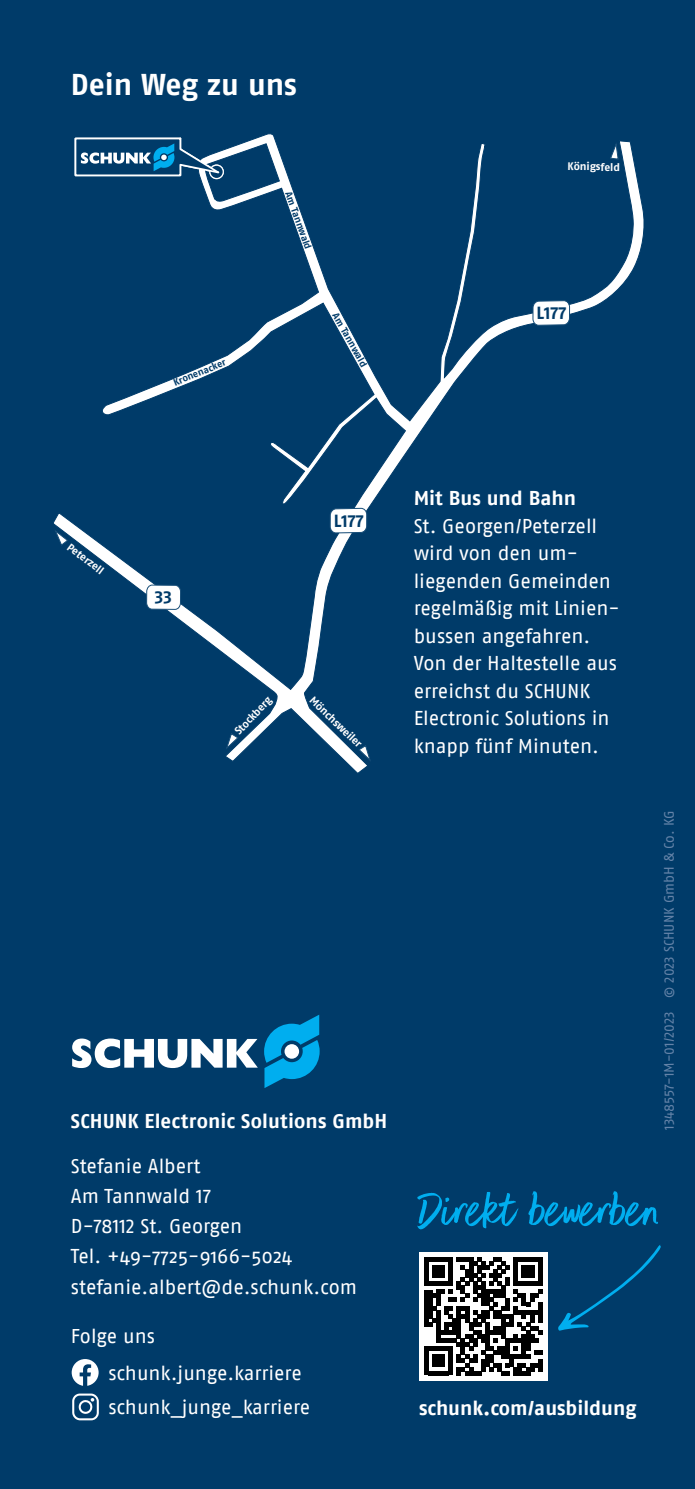
<style>
.page{position:relative;width:695px;height:1489px;background:#fff}
.page>*{position:absolute;margin:0;border:0;box-sizing:border-box;transform-origin:0 0}
.t1{font:57.5px "Better Times";color:#00aeef}
.t2{font:700 30px "Fago Pro";color:#fff}
.t3{font:20px/27.5px "Fago Pro";letter-spacing:-.005em;color:#fff}
.t4{font:700 20px "Fago Pro";color:#fff}
.t5{font:700 17.5px "SCHUNK Fago Pro";letter-spacing:-.01em;color:#003b69}
.t6{font:13.75px "Fago Pro";color:#6483a8}
.t7{font:700 11px "SCHUNK Fago Pro";letter-spacing:-.015em;color:#fff}
.t8{font:700 9.75px "SCHUNK Fago Pro";color:#003b69}
</style>
<div class="page">
<div style="left:0;top:0;width:694px;height:1488px;background:#003b69"></div>
<svg style="left:53px;top:133px;width:591px;height:640px"></svg>
<svg style="left:54px;top:529px;width:14px;height:17px"></svg>
<svg style="left:225px;top:732px;width:13px;height:18px"></svg>
<svg style="left:358px;top:744px;width:13px;height:18px"></svg>
<svg style="left:329px;top:507px;width:39px;height:27px"></svg>
<svg style="left:609px;top:142px;width:9px;height:18px"></svg>
<svg style="left:532px;top:299px;width:38px;height:27px"></svg>
<svg style="left:209px;top:164px;width:15px;height:15px"></svg>
<svg style="left:74px;top:137px;width:154px;height:40px"></svg>
<svg style="left:72px;top:1359px;width:27px;height:26px"></svg>
<svg style="left:72px;top:1393px;width:27px;height:27px"></svg>
<svg style="left:72px;top:1038px;width:186px;height:29px"></svg>
<svg style="left:264px;top:1015px;width:55px;height:73px"></svg>
<div style="left:419px;top:1251px;width:128px;height:129px;background:#fff"></div>
<hr style="left:424px;top:1257px;width:4px;height:28px;background:#000">
<hr style="left:424px;top:1289px;width:4px;height:37px;background:#000">
<hr style="left:424px;top:1346px;width:4px;height:28px;background:#000">
<svg style="left:428px;top:1257px;width:114px;height:117px"></svg>
<hr style="left:538px;top:1358px;width:4px;height:12px;background:#000">
<svg style="left:146px;top:584px;width:35px;height:26px"></svg>
<h2 class="t2" style="left:71px;top:66px;width:227px">Dein Weg zu uns</h2>
<p class="t8" style="left:172px;top:377px;width:57px;rotate:-22deg">Kronenacker</p>
<p class="t8" style="left:293px;top:190px;width:62px;rotate:70deg">Am Tannwald</p>
<p class="t7" style="left:567px;top:160px;width:54px">Königsfeld</p>
<p class="t8" style="left:340px;top:310px;width:62px;rotate:61deg">Am Tannwald</p>
<p class="t5" style="left:536px;top:302px;width:32px">L177</p>
<p class="t7" style="left:72px;top:540px;width:44px;rotate:37deg">Peterzell</p>
<p class="t5" style="left:334px;top:510px;width:32px">L177</p>
<p class="t7" style="left:232px;top:728px;width:50px;rotate:-47deg">Stockberg</p>
<p class="t7" style="left:316px;top:693px;width:70px;rotate:44deg">Mönchsweiler</p>
<p class="t4" style="left:71px;top:1109px;width:318px">SCHUNK Electronic Solutions GmbH</p>
<p class="t3" style="left:71px;top:1151px;width:287px;line-height:30px">Stefanie Albert<br>Am Tannwald 17<br>D-78112 St. Georgen<br>Tel. +49-7725-9166-5024 stefanie.albert@de.schunk.com</p>
<p class="t3" style="left:108px;top:1317px;width:195px;line-height:37px;text-indent:-38px">Folge uns schunk.junge.karriere</p>
<p class="t3" style="left:108px;top:1393px;width:203px">schunk_junge_karriere</p>
<p class="t4" style="left:413px;top:486px;width:164px">Mit Bus und Bahn</p>
<p class="t3" style="left:413px;top:512px;width:207px">St. Georgen/Peterzell wird von den um&shy;liegenden Gemeinden regelmäßig mit Linien&shy;bussen angefahren.<br>Von der Haltestelle aus erreichst du SCHUNK<br>Electronic Solutions in knapp fünf Minuten.</p>
<p class="t6" style="left:660px;top:1129px;width:321px;rotate:-90deg">1348557-1M-01/2023 © 2023 SCHUNK GmbH &amp; Co. KG</p>
<h1 class="t1" style="left:419px;top:1178px;width:243px">Direkt bewerben</h1>
<p class="t4" style="left:419px;top:1395px;width:219px">schunk.com/ausbildung</p>
</div>
